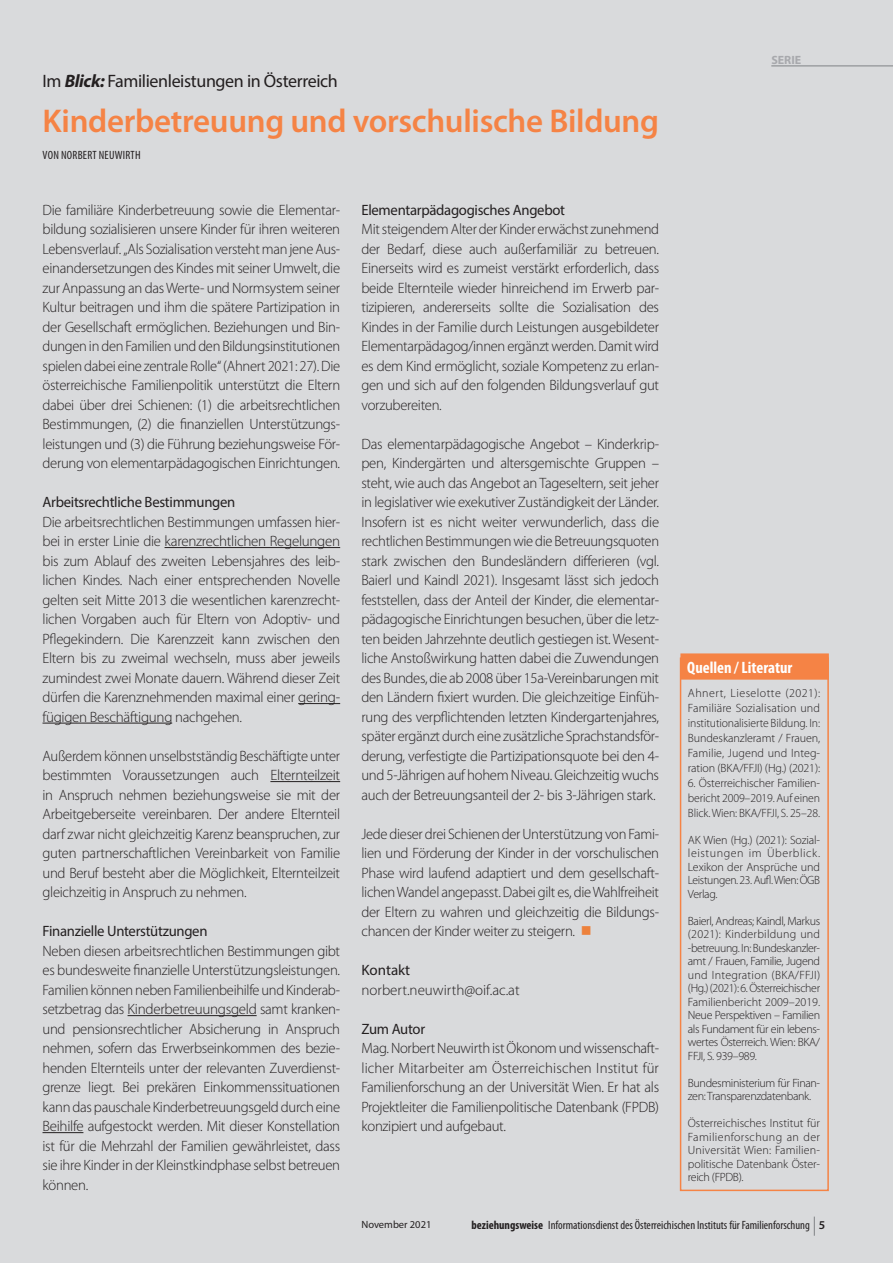
<style>
.page{position:relative;width:893px;height:1263px;background:#d9dadc}
.page>*{position:absolute;margin:0;border:0;box-sizing:border-box;transform-origin:0 0}
.Überschrift_orange{font:600 33px "Myriad Pro";letter-spacing:-.01em;color:#f58345}
.Überschrift_orange-2{font:18px "Myriad Pro";letter-spacing:-.02em;color:#231f20}
.t1{font:700 condensed 16.5px "Myriad Pro";color:#fff}
.Fliesstext{font:300 15px/19.5px "Myriad Pro";letter-spacing:-.02em;color:#231f20;text-align:justify}
.Infotext{font:300 15px/19.5px "Myriad Pro";letter-spacing:-.02em;color:#231f20;text-align:justify}
.Fliesstext-2{font:15px "Myriad Pro";letter-spacing:-.02em;color:#231f20}
.Infotext-2{font:300 15px "Myriad Pro";color:#231f20}
.Infotext-3{font:15px "Myriad Pro";letter-spacing:-.01em;color:#231f20}
.Literatur{font:300 12px/13.5px "Myriad Pro";letter-spacing:-.015em;color:#231f20;text-align:justify}
.Überschrift_orange-3{font:condensed 12px "Myriad Pro";color:#231f20}
.Überschrift_orange-4{font:condensed 12px "Myriad Pro";letter-spacing:.02em;color:#231f20}
.t2{font:700 12px "Myriad Pro";color:#a8a9ad}
.t3{font:10.5px "Myriad Pro";color:#231f20}
.s1{font-weight:700;font-style:italic}
.s2{color:#ed813c}
.s3{font-weight:700}
.s4{font-weight:600;font-stretch:normal}
</style>
<div class="page">
<hr style="left:165px;top:547px;width:175px;height:1px;background:#231f20">
<hr style="left:298px;top:703px;width:42px;height:1px;background:#231f20">
<hr style="left:43px;top:723px;width:129px;height:1px;background:#231f20">
<hr style="left:270px;top:781px;width:70px;height:1px;background:#231f20">
<hr style="left:128px;top:1015px;width:129px;height:1px;background:#231f20">
<hr style="left:43px;top:1132px;width:40px;height:1px;background:#231f20">
<div style="left:680px;top:657px;width:149px;height:534px;border:2px solid #f58345"></div>
<div style="left:680px;top:653px;width:149px;height:27px;background:#f58345"></div>
<hr style="left:771px;top:66px;width:122px;height:1px;background:#808285">
<svg style="left:814px;top:1216px;width:1px;height:20px"></svg>
<p class="Überschrift_orange-2" style="left:43px;top:70px;width:297px">Im <span class="s1">Blick:</span> Familienleistungen in Österreich</p>
<p class="Überschrift_orange" style="left:43px;top:100px;width:618px">Kinderbetreuung und vorschulische Bildung</p>
<p class="Überschrift_orange-4" style="left:43px;top:148px;width:99px">VON NORBERT NEUWIRTH</p>
<p class="Fliesstext" style="left:43px;top:200px;width:299px">Die familiäre Kinderbetreuung sowie die Elementar&shy;bildung sozialisieren unsere Kinder für ihren weiteren Lebensverlauf. „Als Sozialisation versteht man jene Aus&shy;einandersetzungen des Kindes mit seiner Umwelt, die zur Anpassung an das Werte- und Normsystem seiner Kultur beitragen und ihm die spätere Partizipation in der Gesellschaft ermöglichen. Beziehungen und Bin&shy;dungen in den Familien und den Bildungsinstitutionen spielen dabei eine zentrale Rolle“ (Ahnert 2021: 27). Die österreichische Familienpolitik unterstützt die Eltern dabei über drei Schienen: (1) die arbeitsrechtlichen Bestimmungen, (2) die finanziellen Unterstützungs&shy;leistungen und (3) die Führung beziehungsweise För&shy;derung von elementarpädagogischen Einrichtungen.</p>
<p class="Fliesstext-2" style="left:43px;top:493px;width:194px">Arbeitsrechtliche Bestimmungen</p>
<p class="Fliesstext" style="left:43px;top:512px;width:299px">Die arbeitsrechtlichen Bestimmungen umfassen hier&shy;bei in erster Linie die karenzrechtlichen Regelungen bis zum Ablauf des zweiten Lebensjahres des leib&shy;lichen Kindes. Nach einer entsprechenden Novelle gelten seit Mitte 2013 die wesentlichen karenzrecht&shy;lichen Vorgaben auch für Eltern von Adoptiv- und Pflegekindern. Die Karenzzeit kann zwischen den Eltern bis zu zweimal wechseln, muss aber jeweils zumindest zwei Monate dauern. Während dieser Zeit dürfen die Karenznehmenden maximal einer gering&shy;fügigen Beschäftigung nachgehen.</p>
<p class="Fliesstext" style="left:43px;top:746px;width:299px">Außerdem können unselbstständig Beschäftigte unter bestimmten Voraussetzungen auch Elternteilzeit in Anspruch nehmen beziehungsweise sie mit der Arbeitgeberseite vereinbaren. Der andere Elternteil darf zwar nicht gleichzeitig Karenz beanspruchen, zur guten partnerschaftlichen Vereinbarkeit von Familie und Beruf besteht aber die Möglichkeit, Elternteilzeit gleichzeitig in Anspruch zu nehmen.</p>
<p class="Fliesstext-2" style="left:43px;top:922px;width:166px">Finanzielle Unterstützungen</p>
<p class="Fliesstext" style="left:43px;top:941px;width:299px">Neben diesen arbeitsrechtlichen Bestimmungen gibt es bundesweite finanzielle Unterstützungsleistungen.<br>Familien können neben Familienbeihilfe und Kinderab&shy;setzbetrag das Kinderbetreuungsgeld samt kranken&shy;und pensionsrechtlicher Absicherung in Anspruch nehmen, sofern das Erwerbseinkommen des bezie&shy;henden Elternteils unter der relevanten Zuverdienst&shy;grenze liegt. Bei prekären Einkommenssituationen kann das pauschale Kinderbetreuungsgeld durch eine Beihilfe aufgestockt werden. Mit dieser Konstellation ist für die Mehrzahl der Familien gewährleistet, dass sie ihre Kinder in der Kleinstkindphase selbst betreuen können.</p>
<p class="Fliesstext-2" style="left:361px;top:200px;width:205px">Elementarpädagogisches Angebot</p>
<p class="Fliesstext" style="left:361px;top:220px;width:299px">Mit steigendem Alter der Kinder erwächst zunehmend der Bedarf, diese auch außerfamiliär zu betreuen.<br>Einerseits wird es zumeist verstärkt erforderlich, dass beide Elternteile wieder hinreichend im Erwerb par&shy;tizipieren, andererseits sollte die Sozialisation des Kindes in der Familie durch Leistungen ausgebildeter Elementarpädagog/innen ergänzt werden. Damit wird es dem Kind ermöglicht, soziale Kompetenz zu erlan&shy;gen und sich auf den folgenden Bildungsverlauf gut vorzubereiten.</p>
<p class="Fliesstext" style="left:361px;top:434px;width:299px">Das elementarpädagogische Angebot – Kinderkrip&shy;pen, Kindergärten und altersgemischte Gruppen – steht, wie auch das Angebot an Tageseltern, seit jeher in legislativer wie exekutiver Zuständigkeit der Länder.<br>Insofern ist es nicht weiter verwunderlich, dass die rechtlichen Bestimmungen wie die Betreuungsquoten stark zwischen den Bundesländern differieren (vgl.<br>Baierl und Kaindl 2021). Insgesamt lässt sich jedoch feststellen, dass der Anteil der Kinder, die elementar&shy;pädagogische Einrichtungen besuchen, über die letz&shy;ten beiden Jahrzehnte deutlich gestiegen ist. Wesent&shy;liche Anstoßwirkung hatten dabei die Zuwendungen des Bundes, die ab 2008 über 15a-Vereinbarungen mit den Ländern fixiert wurden. Die gleichzeitige Einfüh&shy;rung des verpflichtenden letzten Kindergartenjahres, später ergänzt durch eine zusätzliche Sprachstandsför&shy;derung, verfestigte die Partizipationsquote bei den 4- und 5-Jährigen auf hohem Niveau. Gleichzeitig wuchs auch der Betreuungsanteil der 2- bis 3-Jährigen stark.</p>
<p class="Fliesstext" style="left:361px;top:824px;width:299px">Jede dieser drei Schienen der Unterstützung von Fami&shy;lien und Förderung der Kinder in der vorschulischen Phase wird laufend adaptiert und dem gesellschaft&shy;lichen Wandel angepasst. Dabei gilt es, die Wahlfreiheit der Eltern zu wahren und gleichzeitig die Bildungs&shy;chancen der Kinder weiter zu steigern. <span class="s2">■</span></p>
<p class="Infotext-3" style="left:361px;top:961px;width:50px">Kontakt</p>
<p class="Infotext-2" style="left:361px;top:981px;width:160px">norbert.neuwirth@oif.ac.at</p>
<p class="Infotext-3" style="left:361px;top:1019px;width:65px">Zum Autor</p>
<p class="Infotext" style="left:361px;top:1039px;width:299px">Mag. Norbert Neuwirth ist Ökonom und wissenschaft&shy;licher Mitarbeiter am Österreichischen Institut für Familienforschung an der Universität Wien. Er hat als Projektleiter die Familienpolitische Datenbank (FPDB) konzipiert und aufgebaut.</p>
<p class="t2" style="left:771px;top:52px;width:31px">SERIE</p>
<p class="t1" style="left:687px;top:657px;width:107px">Quellen / Literatur</p>
<p class="Literatur" style="left:688px;top:685px;width:134px;line-height:15px">Ahnert, Lieselotte (2021):<br>Familiäre Sozialisation und institutionalisierte Bildung. In:<br>Bundeskanzleramt / Frauen, Familie, Jugend und Integ&shy;ration (BKA/FFJI) (Hg.) (2021):</p>
<p class="Literatur" style="left:688px;top:775px;width:134px;line-height:15px">6. Österreichischer Familien&shy;bericht 2009–2019. Auf einen Blick. Wien: BKA/FFJI, S. 25–28.</p>
<p class="Literatur" style="left:688px;top:833px;width:134px">AK Wien (Hg.) (2021): Sozial&shy;leistungen im Überblick.<br>Lexikon der Ansprüche und Leistungen. 23. Aufl. Wien: ÖGB Verlag.</p>
<p class="Literatur" style="left:688px;top:914px;width:134px">Baierl, Andreas; Kaindl, Markus (2021): Kinderbildung und -betreuung. In: Bundeskanzler&shy;amt / Frauen, Familie, Jugend und Integration (BKA/FFJI) (Hg.) (2021): 6. Österreichischer Familienbericht 2009–2019.<br>Neue Perspektiven – Familien als Fundament für ein lebens&shy;wertes Österreich. Wien: BKA/ FFJI, S. 939–989.</p>
<p class="Literatur" style="left:688px;top:1076px;width:134px">Bundesministerium für Finan&shy;zen: Transparenzdatenbank.</p>
<p class="Literatur" style="left:688px;top:1117px;width:134px">Österreichisches Institut für Familienforschung an der Universität Wien: Familien&shy;politische Datenbank Öster&shy;reich (FPDB).</p>
<p class="t3" style="left:361px;top:1218px;width:72px">November 2021</p>
<p class="Überschrift_orange-3" style="left:471px;top:1217px;width:355px"><span class="s3">beziehungsweise</span> Informationsdienst des Österreichischen Instituts für Familienforschung <span class="s4">5</span></p>
</div>
